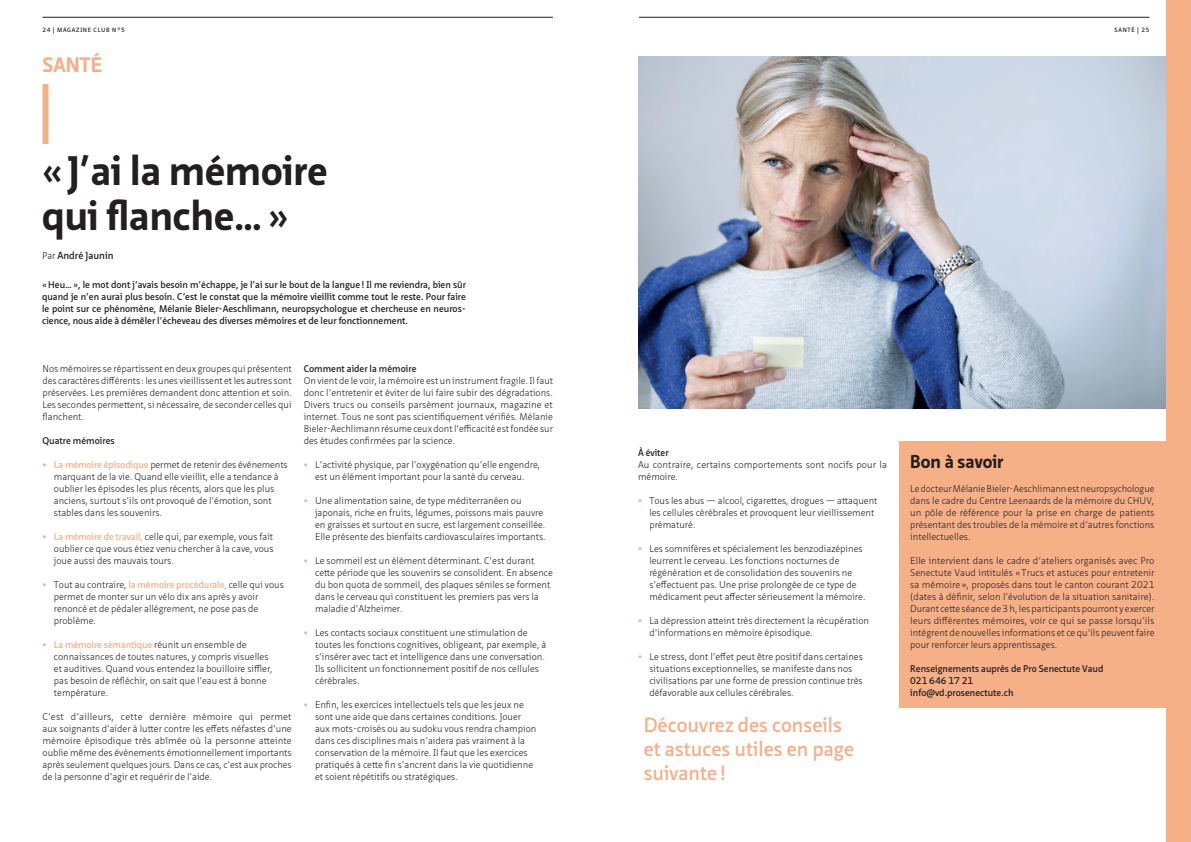
<style>
.page{position:relative;width:1191px;height:842px;background:#fff}
.page>*{position:absolute;margin:0;border:0;box-sizing:border-box;transform-origin:0 0}
.T1{font:700 40px/45px "Neue Sans Pro";color:#231f20}
.T_SECTION{font:700 20.4px "Neue Sans Pro";color:#f5b088}
.EXERGUE{font:600 20px/24px "Neue Sans Pro";color:#f5b088}
.t1{font:700 18px "Neue Sans Pro";color:#231f20}
.T1-2{font:600 10px "Neue Sans Pro";color:#231f20}
.TXT{font:300 9.5px/12px "Neue Sans Pro";color:#231f20}
.T1-3{font:600 9.5px/12px "Neue Sans Pro";color:#231f20;text-align:justify}
.TXT-2{font:600 9.5px "Neue Sans Pro";color:#231f20}
.t2{font:600 6px "Neue Sans Pro";letter-spacing:.11em;color:#231f20}
.s1{font-weight:300;font-size:9.5px}
.s2{font-weight:700;color:#f5b088}
.s3{font-weight:600;color:#f5b088}
</style>
<div class="page">
<img style="left:638px;top:57px;width:527px;height:351px">
<div style="left:43px;top:84px;width:6px;height:60px;background:#f5b088"></div>
<div style="left:899px;top:441px;width:266px;height:266px;background:#f5b088"></div>
<hr style="left:43px;top:17px;width:510px;height:1px;background:#231f20">
<hr style="left:639px;top:17px;width:510px;height:1px;background:#231f20">
<div style="left:1165px;top:0;width:26px;height:842px;background:#f5b088"></div>
<p class="t2" style="left:43px;top:26px;width:84px">24 | MAGAZINE CLUB N°5</p>
<p class="t2" style="left:1114px;top:26px;width:36px">SANTÉ | 25</p>
<p class="T_SECTION" style="left:43px;top:52px;width:61px">SANTÉ</p>
<p class="T1" style="left:42px;top:148px;width:287px">«J’ai la mémoire qui flanche…»</p>
<p class="T1-2" style="left:42px;top:249px;width:73px"><span class="s1">Par</span> André Jaunin</p>
<p class="T1-3" style="left:42px;top:279px;width:425px">«Heu…», le mot dont j’avais besoin m’échappe, je l’ai sur le bout de la langue! Il me reviendra, bien sûr quand je n’en aurai plus besoin. C’est le constat que la mémoire vieillit comme tout le reste. Pour faire le point sur ce phénomène, Mélanie Bieler-Aeschlimann, neuropsychologue et chercheuse en neuros&shy;cience, nous aide à démêler l’écheveau des diverses mémoires et de leur fonctionnement.</p>
<p class="TXT" style="left:43px;top:362px;width:251px;text-align:justify">Nos mémoires se répartissent en deux groupes qui présentent des caractères différents : les unes vieillissent et les autres sont préservées. Les premières demandent donc attention et soin.<br>Les secondes permettent, si nécessaire, de seconder celles qui flanchent.</p>
<p class="TXT-2" style="left:43px;top:434px;width:74px">Quatre mémoires</p>
<p class="TXT" style="left:54px;top:458px;width:235px;text-indent:-11px"><span class="s2">•</span> <span class="s3">La mémoire épisodique</span> permet de retenir des événements marquant de la vie. Quand elle vieillit, elle a tendance à oublier les épisodes les plus récents, alors que les plus anciens, surtout s’ils ont provoqué de l’émotion, sont stables dans les souvenirs.</p>
<p class="TXT" style="left:54px;top:530px;width:221px;text-align:justify;text-indent:-11px"><span class="s2">•</span> <span class="s3">La mémoire de travail,</span> celle qui, par exemple, vous fait oublier ce que vous étiez venu chercher à la cave, vous joue aussi des mauvais tours.</p>
<p class="TXT" style="left:54px;top:578px;width:231px;text-indent:-11px"><span class="s2">•</span> Tout au contraire, <span class="s3">la mémoire procédurale,</span> celle qui vous permet de monter sur un vélo dix ans après y avoir renoncé et de pédaler allégrement, ne pose pas de problème.</p>
<p class="TXT" style="left:54px;top:638px;width:220px;text-indent:-11px"><span class="s2">•</span> <span class="s3">La mémoire sémantique</span> réunit un ensemble de connaissances de toutes natures, y compris visuelles et auditives. Quand vous entendez la bouilloire siffler, pas besoin de réfléchir, on sait que l’eau est à bonne température.</p>
<p class="TXT" style="left:43px;top:710px;width:251px;text-align:justify">C’est d’ailleurs, cette dernière mémoire qui permet aux soignants d’aider à lutter contre les effets néfastes d’une mémoire épisodique très abîmée où la personne atteinte oublie même des événements émotionnellement importants après seulement quelques jours. Dans ce cas, c’est aux proches de la personne d’agir et requérir de l’aide.</p>
<p class="TXT-2" style="left:304px;top:362px;width:114px">Comment aider la mémoire</p>
<p class="TXT" style="left:304px;top:374px;width:251px;text-align:justify">On vient de le voir, la mémoire est un instrument fragile. Il faut donc l’entretenir et éviter de lui faire subir des dégradations.<br>Divers trucs ou conseils parsèment journaux, magazine et internet. Tous ne sont pas scientifiquement vérifiés. Mélanie Bieler-Aechlimann résume ceux dont l’efficacité est fondée sur des études confirmées par la science.</p>
<p class="TXT" style="left:304px;top:458px;width:238px;text-align:center"><span class="s2">•</span> L’activité physique, par l’oxygénation qu’elle engendre, est un élément important pour la santé du cerveau.</p>
<p class="TXT" style="left:315px;top:494px;width:232px;text-indent:-11px"><span class="s2">•</span> Une alimentation saine, de type méditerranéen ou japonais, riche en fruits, légumes, poissons mais pauvre en graisses et surtout en sucre, est largement conseillée.<br>Elle présente des bienfaits cardiovasculaires importants.</p>
<p class="TXT" style="left:315px;top:554px;width:239px;text-indent:-11px"><span class="s2">•</span> Le sommeil est un élément déterminant. C’est durant cette période que les souvenirs se consolident. En absence du bon quota de sommeil, des plaques séniles se forment dans le cerveau qui constituent les premiers pas vers la maladie d’Alzheimer.</p>
<p class="TXT" style="left:315px;top:626px;width:233px;text-indent:-11px"><span class="s2">•</span> Les contacts sociaux constituent une stimulation de toutes les fonctions cognitives, obligeant, par exemple, à s’insérer avec tact et intelligence dans une conversation.<br>Ils sollicitent un fonctionnement positif de nos cellules cérébrales.</p>
<p class="TXT" style="left:315px;top:698px;width:223px;text-indent:-11px"><span class="s2">•</span> Enfin, les exercices intellectuels tels que les jeux ne sont une aide que dans certaines conditions. Jouer aux mots-croisés ou au sudoku vous rendra champion dans ces disciplines mais n’aidera pas vraiment à la conservation de la mémoire. Il faut que les exercices pratiqués à cette fin s’ancrent dans la vie quotidienne et soient répétitifs ou stratégiques.</p>
<p class="TXT-2" style="left:638px;top:446px;width:32px">À éviter</p>
<p class="TXT" style="left:638px;top:458px;width:250px">Au contraire, certains comportements sont nocifs pour la mémoire.</p>
<p class="TXT" style="left:649px;top:494px;width:230px;text-indent:-11px"><span class="s2">•</span> Tous les abus — alcool, cigarettes, drogues — attaquent les cellules cérébrales et provoquent leur vieillissement prématuré.</p>
<p class="TXT" style="left:649px;top:542px;width:218px;text-indent:-11px"><span class="s2">•</span> Les somnifères et spécialement les benzodiazépines leurrent le cerveau. Les fonctions nocturnes de régénération et de consolidation des souvenirs ne s’effectuent pas. Une prise prolongée de ce type de médicament peut affecter sérieusement la mémoire.</p>
<p class="TXT" style="left:649px;top:614px;width:221px;text-indent:-11px"><span class="s2">•</span> La dépression atteint très directement la récupération d’informations en mémoire épisodique.</p>
<p class="TXT" style="left:649px;top:650px;width:215px;text-indent:-11px"><span class="s2">•</span> Le stress, dont l’effet peut être positif dans certaines situations exceptionnelles, se manifeste dans nos civilisations par une forme de pression continue très défavorable aux cellules cérébrales.</p>
<p class="EXERGUE" style="left:643px;top:713px;width:212px">Découvrez des conseils et astuces utiles en page suivante!</p>
<h3 class="t1" style="left:910px;top:450px;width:95px">Bon à savoir</h3>
<p class="TXT" style="left:910px;top:482px;width:246px;text-align:justify">Le docteur Mélanie Bieler-Aeschlimann est neuropsychologue dans le cadre du Centre Leenaards de la mémoire du CHUV, un pôle de référence pour la prise en charge de patients présentant des troubles de la mémoire et d’autres fonctions intellectuelles.</p>
<p class="TXT" style="left:910px;top:554px;width:246px;text-align:justify">Elle intervient dans le cadre d’ateliers organisés avec Pro Senectute Vaud intitulés «Trucs et astuces pour entretenir sa mémoire», proposés dans tout le canton courant 2021 (dates à définir, selon l’évolution de la situation sanitaire).<br>Durant cette séance de 3 h, les participants pourront y exercer leurs différentes mémoires, voir ce qui se passe lorsqu’ils intègrent de nouvelles informations et ce qu’ils peuvent faire pour renforcer leurs apprentissages.</p>
<p class="T1-3" style="left:910px;top:663px;width:195px;text-align:left">Renseignements auprès de Pro Senectute Vaud<br>021 646 17 21<br>info@vd.prosenectute.ch</p>
</div>
